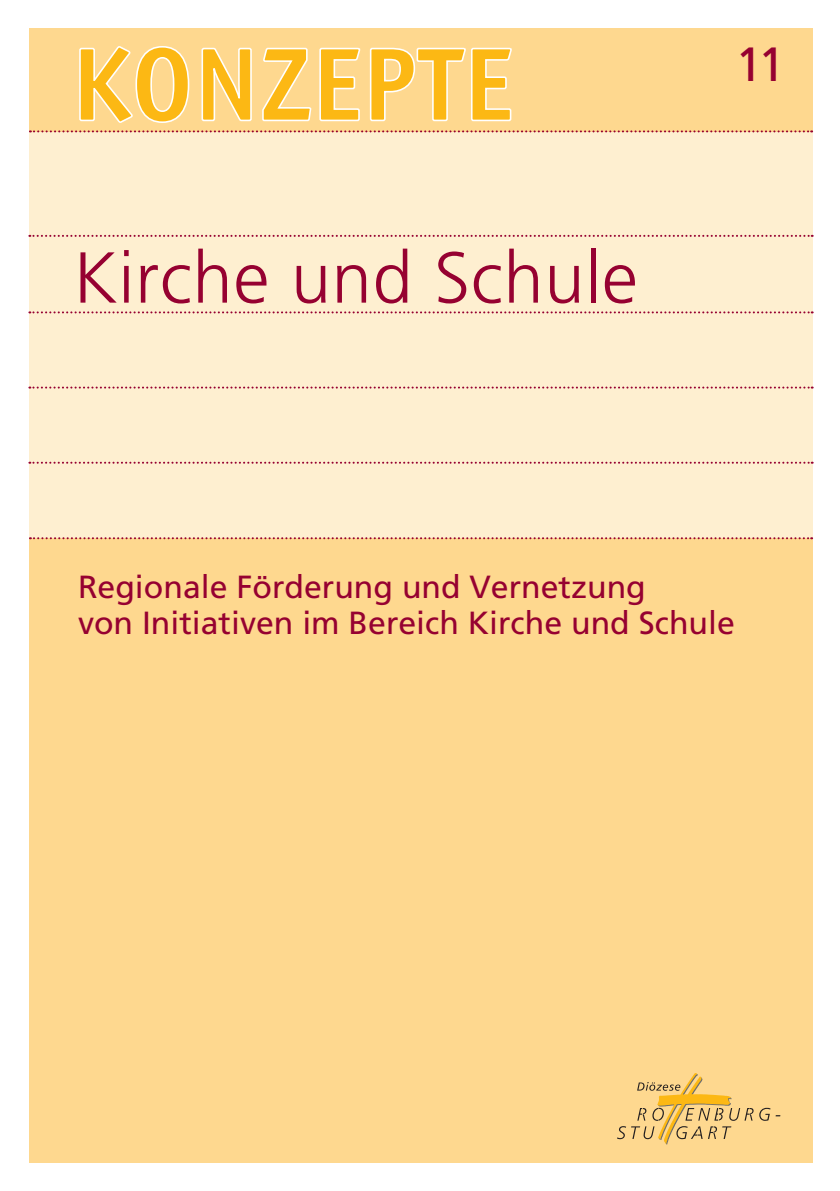
<style>
.page{position:relative;width:840px;height:1191px;background:#fff}
.page>*{position:absolute;margin:0;border:0;box-sizing:border-box;transform-origin:0 0}
.t1{font:300 72px "Frutiger";letter-spacing:.01em;color:#960131}
.t2{font:48px "Frutiger";color:#960131}
.t3{font:32px/36px "Frutiger";color:#960131}
</style>
<div class="page">
<div style="left:29px;top:28px;width:782px;height:1134px;background:#fed88f"></div>
<div style="left:29px;top:132px;width:782px;height:405px;background:#feefd0"></div>
<svg style="left:617px;top:1073px;width:163px;height:71px"></svg>
<svg style="left:30px;top:130px;width:781px;height:2px"></svg>
<svg style="left:30px;top:537px;width:781px;height:2px"></svg>
<svg style="left:29px;top:235px;width:783px;height:2px"></svg>
<svg style="left:29px;top:311px;width:783px;height:2px"></svg>
<svg style="left:29px;top:386px;width:783px;height:2px"></svg>
<svg style="left:29px;top:462px;width:783px;height:2px"></svg>
<svg style="left:79px;top:46px;width:433px;height:77px"></svg>
<h1 class="t1" style="left:74px;top:237px;width:565px">Kirche und Schule</h1>
<h2 class="t2" style="left:735px;top:36px;width:51px">11</h2>
<p class="t3" style="left:78px;top:568px;width:658px">Regionale Förderung und Vernetzung<br>von Initiativen im Bereich Kirche und Schule</p>
</div>
